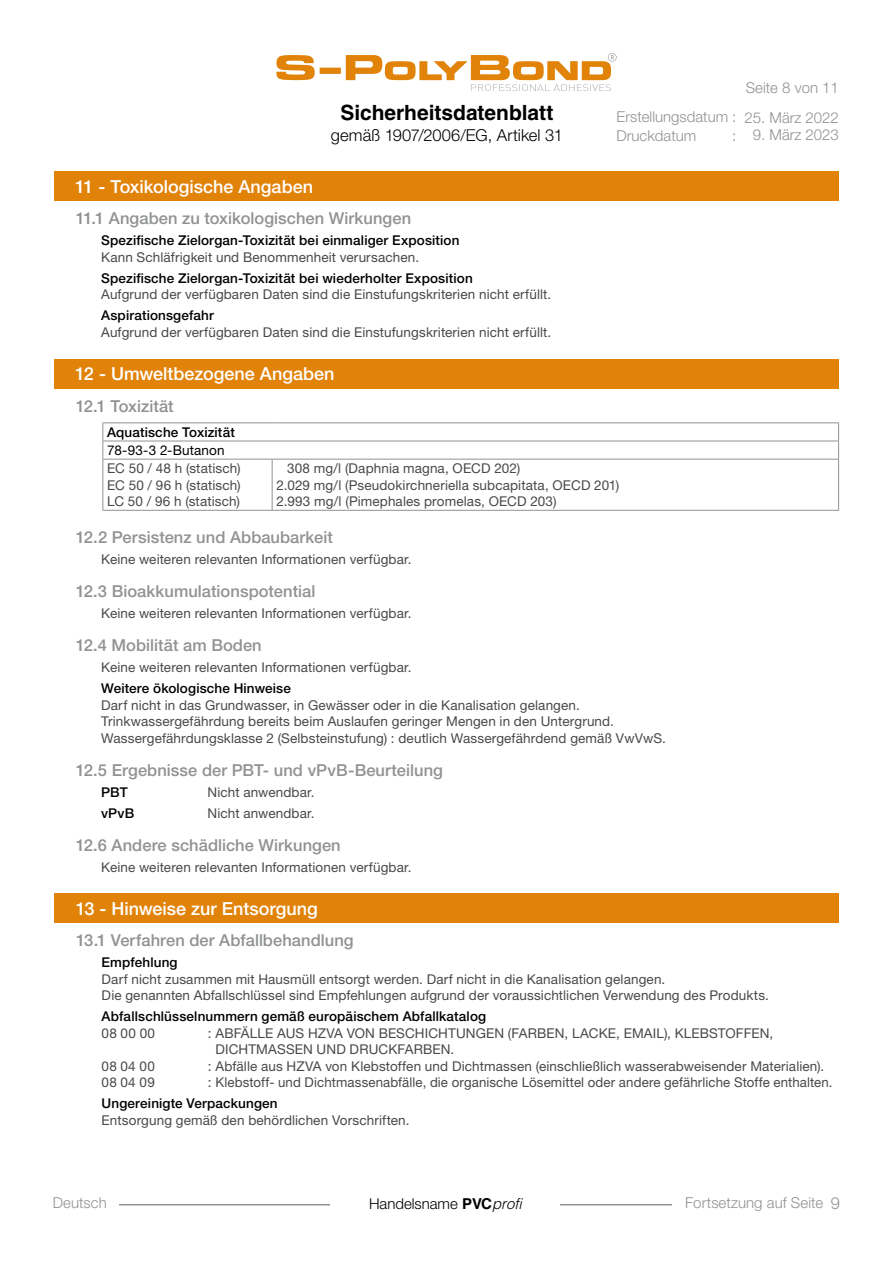
<style>
.page{position:relative;width:893px;height:1263px;background:#fff}
.page>*{position:absolute;margin:0;border:0;box-sizing:border-box;transform-origin:0 0}
.t1{font:700 21px "Helvetica LT Std";color:#000}
.t2{font:500 18px "Helvetica Neue LT Std";color:#fff}
.t3{font:500 16.5px "Helvetica Neue LT Std";letter-spacing:.005em;color:#909293}
.t4{font:300 16.5px "Helvetica Neue LT Std";letter-spacing:.005em;color:#000}
.t5{font:300 16.5px "Helvetica Neue LT Std";color:#909293}
.t6{font:300 15px/18.5px "Helvetica Neue LT Std";color:#909293}
.t7{font:300 15px "Helvetica Neue LT Std";color:#000}
.t8{font:13.5px/16.5px "Helvetica Neue LT Std";letter-spacing:.01em;color:#4a4948}
.t9{font:500 13.5px "Helvetica Neue LT Std";letter-spacing:.01em;color:#000}
.t10{font:13.5px "Helvetica Neue LT Std";letter-spacing:.01em;color:#000}
.s1{font-family:"Helvetica LT Std";font-weight:700}
.s2{font-family:"Helvetica LT Std";font-style:italic}
</style>
<div class="page">
<svg style="left:276px;top:53px;width:341px;height:38px"></svg>
<hr style="left:119px;top:1204px;width:553px;height:1px;background:#909293">
<div style="left:331px;top:1198px;width:229px;height:30px;background:#fff"></div>
<div style="left:54px;top:171px;width:785px;height:30px;background:#e18309"></div>
<div style="left:54px;top:359px;width:785px;height:30px;background:#e18309"></div>
<hr style="left:102px;top:422px;width:170px;height:1px;background:#909293">
<hr style="left:272px;top:422px;width:567px;height:1px;background:#909293">
<hr style="left:102px;top:441px;width:170px;height:1px;background:#909293">
<svg style="left:102px;top:423px;width:1px;height:36px"></svg>
<hr style="left:272px;top:441px;width:567px;height:1px;background:#909293">
<svg style="left:838px;top:423px;width:1px;height:36px"></svg>
<hr style="left:102px;top:459px;width:170px;height:1px;background:#909293">
<hr style="left:102px;top:459px;width:1px;height:51px;background:#909293">
<hr style="left:272px;top:459px;width:567px;height:1px;background:#909293">
<hr style="left:272px;top:459px;width:1px;height:51px;background:#909293">
<hr style="left:838px;top:459px;width:1px;height:51px;background:#909293">
<hr style="left:102px;top:510px;width:170px;height:1px;background:#909293">
<hr style="left:272px;top:510px;width:567px;height:1px;background:#909293">
<div style="left:54px;top:893px;width:785px;height:30px;background:#e18309"></div>
<h2 class="t2" style="left:75px;top:176px;width:239px">11 - Toxikologische Angaben</h2>
<h1 class="t1" style="left:340px;top:100px;width:215px">Sicherheitsdatenblatt</h1>
<p class="t4" style="left:331px;top:125px;width:233px">gemäß 1907/2006/EG, Artikel 31</p>
<p class="t3" style="left:76px;top:209px;width:337px">11.1 Angaben zu toxikologischen Wirkungen</p>
<p class="t9" style="left:101px;top:233px;width:360px">Spezifische Zielorgan-Toxizität bei einmaliger Exposition</p>
<p class="t8" style="left:101px;top:249px;width:319px">Kann Schläfrigkeit und Benommenheit verursachen.</p>
<p class="t9" style="left:101px;top:270px;width:373px">Spezifische Zielorgan-Toxizität bei wiederholter Exposition</p>
<p class="t8" style="left:101px;top:286px;width:452px">Aufgrund der verfügbaren Daten sind die Einstufungskriterien nicht erfüllt.</p>
<p class="t9" style="left:101px;top:308px;width:114px">Aspirationsgefahr</p>
<p class="t8" style="left:101px;top:324px;width:452px">Aufgrund der verfügbaren Daten sind die Einstufungskriterien nicht erfüllt.</p>
<h2 class="t2" style="left:75px;top:363px;width:261px">12 - Umweltbezogene Angaben</h2>
<p class="t3" style="left:76px;top:396px;width:100px">12.1 Toxizität</p>
<p class="t6" style="left:746px;top:78px;width:95px">Seite 8 von 11</p>
<p class="t6" style="left:617px;top:107px;width:121px">Erstellungsdatum :<br>Druckdatum</p>
<p class="t6" style="left:744px;top:108px;width:96px">25. März 2022</p>
<p class="t6" style="left:732px;top:125px;width:108px">: 9. März 2023</p>
<p class="t9" style="left:107px;top:424px;width:129px">Aquatische Toxizität</p>
<p class="t10" style="left:107px;top:442px;width:119px">78-93-3 2-Butanon</p>
<p class="t8" style="left:107px;top:460px;width:135px;text-align:justify">EC 50 / 48 h (statisch)<br>EC 50 / 96 h (statisch)<br>LC 50 / 96 h (statisch)</p>
<p class="t8" style="left:276px;top:460px;width:344px;text-indent:11px">308 mg/l (Daphnia magna, OECD 202)<br>2.029 mg/l (Pseudokirchneriella subcapitata, OECD 201)<br>2.993 mg/l (Pimephales promelas, OECD 203)</p>
<p class="t3" style="left:76px;top:528px;width:259px">12.2 Persistenz und Abbaubarkeit</p>
<p class="t8" style="left:101px;top:551px;width:312px">Keine weiteren relevanten Informationen verfügbar.</p>
<p class="t3" style="left:76px;top:582px;width:241px">12.3 Bioakkumulationspotential</p>
<p class="t8" style="left:101px;top:605px;width:312px">Keine weiteren relevanten Informationen verfügbar.</p>
<p class="t3" style="left:76px;top:635px;width:188px">12.4 Mobilität am Boden</p>
<p class="t8" style="left:101px;top:659px;width:312px">Keine weiteren relevanten Informationen verfügbar.</p>
<p class="t9" style="left:101px;top:680px;width:191px">Weitere ökologische Hinweise</p>
<p class="t8" style="left:101px;top:696px;width:566px">Darf nicht in das Grundwasser, in Gewässer oder in die Kanalisation gelangen.<br>Trinkwassergefährdung bereits beim Auslaufen geringer Mengen in den Untergrund.<br>Wassergefährdungsklasse 2 (Selbsteinstufung) : deutlich Wassergefährdend gemäß VwVwS.</p>
<p class="t3" style="left:76px;top:760px;width:369px">12.5 Ergebnisse der PBT- und vPvB-Beurteilung</p>
<p class="t9" style="left:101px;top:784px;width:28px">PBT</p>
<p class="t8" style="left:207px;top:784px;width:109px">Nicht anwendbar.</p>
<p class="t9" style="left:101px;top:805px;width:35px">vPvB</p>
<p class="t8" style="left:207px;top:805px;width:109px">Nicht anwendbar.</p>
<p class="t3" style="left:76px;top:835px;width:267px">12.6 Andere schädliche Wirkungen</p>
<p class="t8" style="left:101px;top:859px;width:312px">Keine weiteren relevanten Informationen verfügbar.</p>
<h2 class="t2" style="left:76px;top:897px;width:244px">13 - Hinweise zur Entsorgung</h2>
<p class="t3" style="left:76px;top:930px;width:279px">13.1 Verfahren der Abfallbehandlung</p>
<p class="t9" style="left:102px;top:954px;width:77px">Empfehlung</p>
<p class="t8" style="left:102px;top:970px;width:669px">Darf nicht zusammen mit Hausmüll entsorgt werden. Darf nicht in die Kanalisation gelangen.<br>Die genannten Abfallschlüssel sind Empfehlungen aufgrund der voraussichtlichen Verwendung des Produkts.</p>
<p class="t9" style="left:102px;top:1008px;width:386px">Abfallschlüsselnummern gemäß europäischem Abfallkatalog</p>
<p class="t8" style="left:102px;top:1024px;width:55px">08 00 00</p>
<p class="t8" style="left:215px;top:1024px;width:559px;text-indent:-8px">: ABFÄLLE AUS HZVA VON BESCHICHTUNGEN (FARBEN, LACKE, EMAIL), KLEBSTOFFEN,<br>DICHTMASSEN UND DRUCKFARBEN.</p>
<p class="t8" style="left:102px;top:1057px;width:55px">08 04 00</p>
<p class="t8" style="left:208px;top:1057px;width:618px">: Abfälle aus HZVA von Klebstoffen und Dichtmassen (einschließlich wasserabweisender Materialien).</p>
<p class="t8" style="left:102px;top:1074px;width:55px">08 04 09</p>
<p class="t8" style="left:208px;top:1074px;width:626px">: Klebstoff- und Dichtmassenabfälle, die organische Lösemittel oder andere gefährliche Stoffe enthalten.</p>
<p class="t9" style="left:102px;top:1095px;width:178px">Ungereinigte Verpackungen</p>
<p class="t8" style="left:102px;top:1111px;width:309px">Entsorgung gemäß den behördlichen Vorschriften.</p>
<p class="t6" style="left:53px;top:1193px;width:56px">Deutsch</p>
<p class="t7" style="left:369px;top:1194px;width:154px">Handelsname <span class="s1">PVC</span><span class="s2">profi</span></p>
<p class="t6" style="left:685px;top:1193px;width:139px">Fortsetzung auf Seite</p>
<p class="t5" style="left:831px;top:1193px;width:11px">9</p>
</div>
